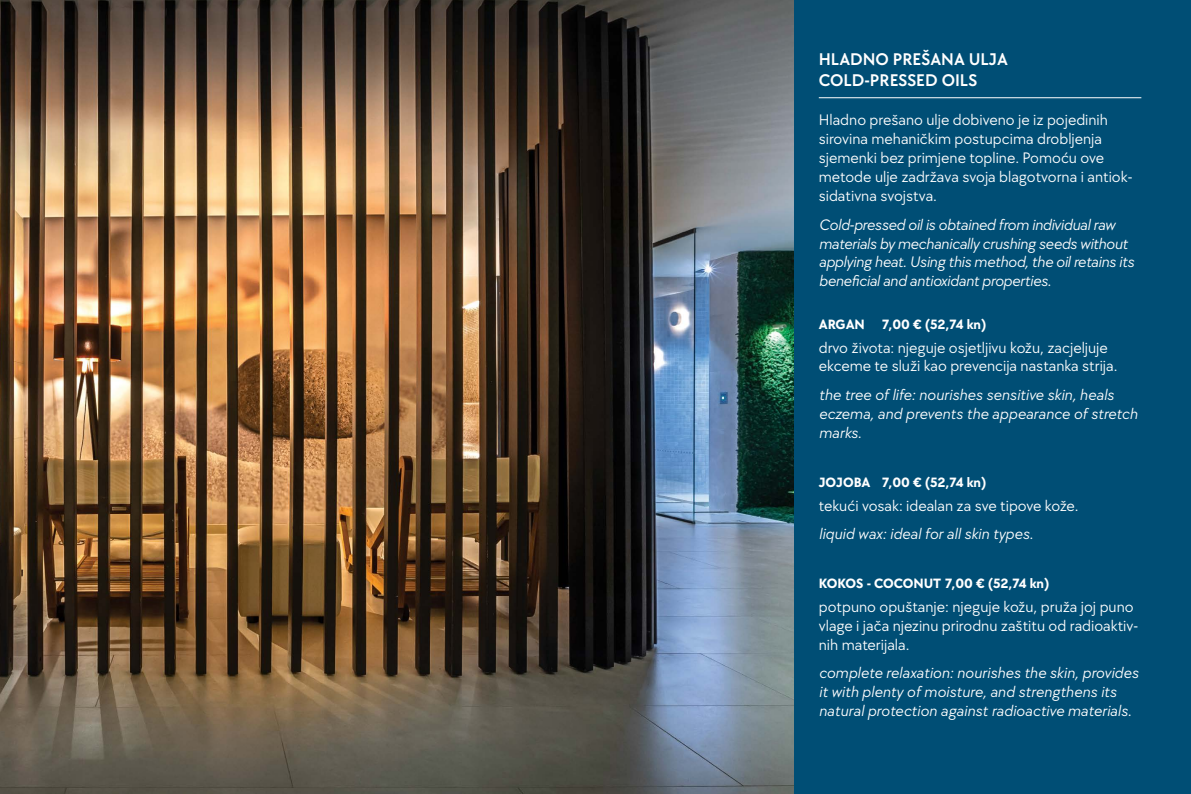
<style>
.page{position:relative;width:1191px;height:794px;background:#fff}
.page>*{position:absolute;margin:0;border:0;box-sizing:border-box;transform-origin:0 0}
.t1{font:600 17.5px/21px "TT Chocolates";color:#fff}
.t2{font:15.75px/18.9px "TT Chocolates";color:#fff}
.t3{font:italic 15.75px/18.9px "TT Chocolates";color:#fff}
.t4{font:italic 15.75px/18.9px "TT Chocolates";letter-spacing:-.02em;color:#fff}
.t5{font:700 14px "TT Chocolates";color:#fff}
</style>
<div class="page">
<div style="left:794px;top:0;width:397px;height:794px;background:#004e75"></div>
<hr style="left:819px;top:97px;width:322px;height:1px;background:#fff">
<img style="left:0;top:0;width:794px;height:794px">
<p class="t1" style="left:819px;top:48px;width:191px">HLADNO PREŠANA ULJA<br>COLD-PRESSED OILS</p>
<p class="t2" style="left:819px;top:110px;width:315px">Hladno prešano ulje dobiveno je iz pojedinih sirovina mehaničkim postupcima drobljenja sjemenki bez primjene topline. Pomoću ove metode ulje zadržava svoja blagotvorna i antiok&shy;sidativna svojstva.</p>
<p class="t4" style="left:819px;top:214px;width:317px">Cold-pressed oil is obtained from individual raw materials by mechanically crushing seeds without applying heat. Using this method, the oil retains its beneficial and antioxidant properties.</p>
<p class="t5" style="left:819px;top:314px;width:169px">ARGAN 7,00 € (52,74 kn)</p>
<p class="t2" style="left:819px;top:337px;width:300px">drvo života: njeguje osjetljivu kožu, zacjeljuje ekceme te služi kao prevencija nastanka strija.</p>
<p class="t3" style="left:819px;top:385px;width:320px">the tree of life: nourishes sensitive skin, heals eczema, and prevents the appearance of stretch marks.</p>
<p class="t5" style="left:819px;top:472px;width:169px">JOJOBA 7,00 € (52,74 kn)</p>
<p class="t2" style="left:819px;top:495px;width:261px">tekući vosak: idealan za sve tipove kože.</p>
<p class="t3" style="left:819px;top:524px;width:216px">liquid wax: ideal for all skin types.</p>
<p class="t5" style="left:819px;top:573px;width:232px">KOKOS - COCONUT 7,00 € (52,74 kn)</p>
<p class="t2" style="left:819px;top:596px;width:321px">potpuno opuštanje: njeguje kožu, pruža joj puno vlage i jača njezinu prirodnu zaštitu od radioaktiv&shy;nih materijala.</p>
<p class="t3" style="left:819px;top:663px;width:321px">complete relaxation: nourishes the skin, provides it with plenty of moisture, and strengthens its natural protection against radioactive materials.</p>
</div>
